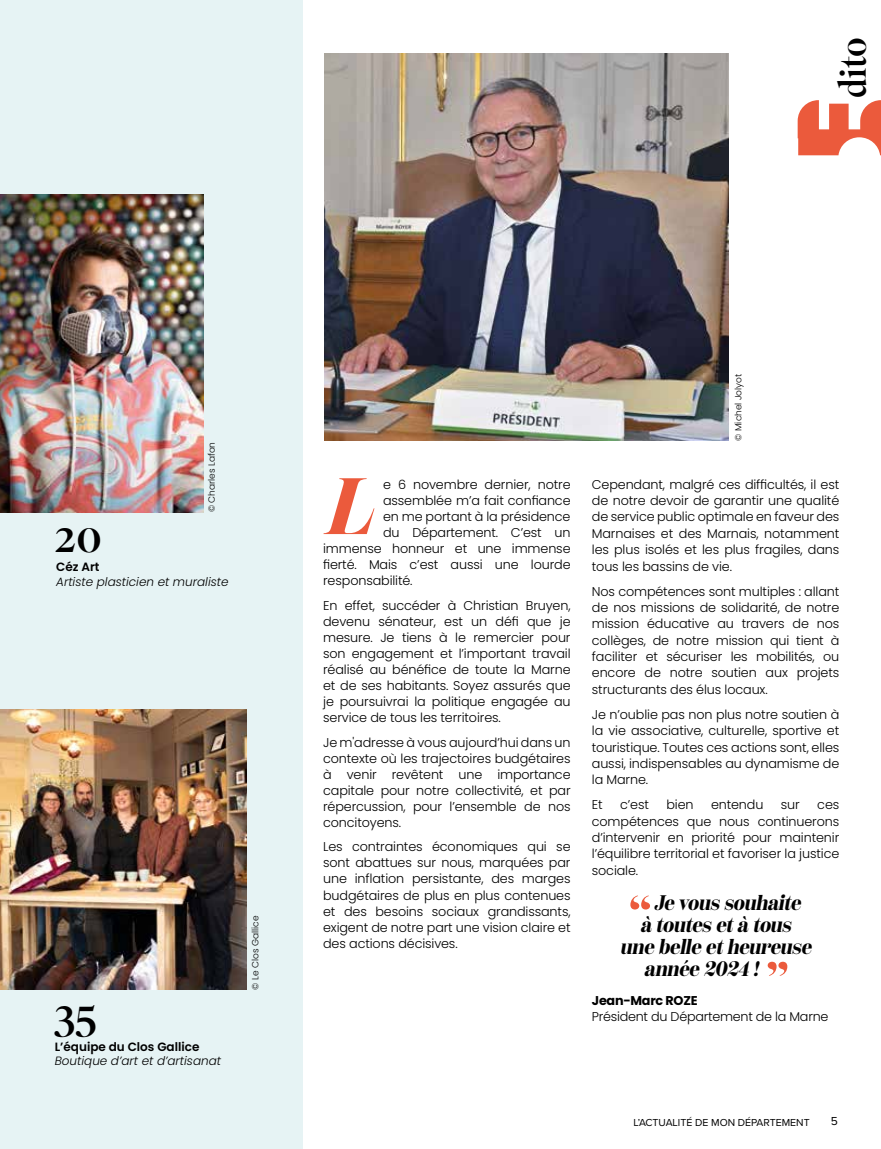
<style>
.page{position:relative;width:881px;height:1149px;background:#fff}
.page>*{position:absolute;margin:0;border:0;box-sizing:border-box;transform-origin:0 0}
.t1{font:79.65px "Scotch Display Cond Ft It";color:#eb5a3c}
.t2{font:45.45px "Superior Title";color:#000}
.t3{font:38.1px "Superior Title";color:#000}
.t4{font:italic 700 21px "Scotch Deck Cond";color:#000}
.t5{font:300 12.75px/16.4px "Poppins";letter-spacing:-.01em;color:#000;text-align:justify}
.t6{font:700 12.75px "Poppins";letter-spacing:-.02em;color:#000}
.t7{font:italic 300 12px "Poppins";color:#000}
.t8{font:600 12px "Poppins";color:#000}
.t9{font:12px "Proxima Nova";color:#000}
.t10{font:10.5px "Proxima Nova";color:#000}
.t11{font:300 9px "Poppins";color:#000}
</style>
<div class="page">
<div style="left:0;top:0;width:302px;height:1148px;background:#e6f3f4"></div>
<img style="left:0;top:194px;width:203px;height:318px">
<img style="left:0;top:709px;width:246px;height:280px">
<svg style="left:797px;top:100px;width:83px;height:55px"></svg>
<hr style="left:880px;top:100px;width:1px;height:55px;background:#eb5a3c">
<img style="left:324px;top:54px;width:404px;height:386px">
<svg style="left:630px;top:895px;width:19px;height:14px"></svg>
<svg style="left:767px;top:961px;width:20px;height:14px"></svg>
<h3 class="t3" style="left:829px;top:98px;width:62px;rotate:-90deg">dito</h3>
<p class="t11" style="left:206px;top:512px;width:72px;rotate:-90deg">© Charles Lafon</p>
<h2 class="t2" style="left:55px;top:508px;width:48px">20</h2>
<p class="t8" style="left:56px;top:560px;width:45px">Céz Art</p>
<p class="t7" style="left:56px;top:574px;width:174px">Artiste plasticien et muraliste</p>
<h2 class="t2" style="left:55px;top:986px;width:44px">35</h2>
<p class="t8" style="left:55px;top:1039px;width:146px">L’équipe du Clos Gallice</p>
<p class="t7" style="left:55px;top:1053px;width:168px">Boutique d’art et d’artisanat</p>
<p class="t11" style="left:250px;top:989px;width:75px;rotate:-90deg">© Le Clos Gallice</p>
<h1 class="t1" style="left:327px;top:460px;width:48px">L</h1>
<p class="t5" style="left:383px;top:476px;width:189px">e 6 novembre dernier, notre</p>
<p class="t5" style="left:383px;top:492px;width:189px">assemblée m’a fait confiance</p>
<p class="t5" style="left:383px;top:508px;width:189px">en me portant à la présidence</p>
<p class="t5" style="left:383px;top:524px;width:189px">du Département. C’est un</p>
<p class="t5" style="left:323px;top:540px;width:249px">immense honneur et une immense</p>
<p class="t5" style="left:323px;top:556px;width:249px">fierté. Mais c’est aussi une lourde</p>
<p class="t5" style="left:323px;top:572px;width:91px">responsabilité.</p>
<p class="t5" style="left:323px;top:597px;width:249px">En effet, succéder à Christian Bruyen, devenu sénateur, est un défi que je mesure. Je tiens à le remercier pour son engagement et l’important travail réalisé au bénéfice de toute la Marne et de ses habitants. Soyez assurés que je poursuivrai la politique engagée au service de tous les territoires.</p>
<p class="t5" style="left:323px;top:733px;width:249px">Je m'adresse à vous aujourd’hui dans un contexte où les trajectoires budgétaires à venir revêtent une importance capitale pour notre collectivité, et par répercussion, pour l’ensemble de nos concitoyens.</p>
<p class="t5" style="left:323px;top:838px;width:249px">Les contraintes économiques qui se sont abattues sur nous, marquées par une inflation persistante, des marges budgétaires de plus en plus contenues et des besoins sociaux grandissants, exigent de notre part une vision claire et des actions décisives.</p>
<p class="t11" style="left:732px;top:440px;width:68px;rotate:-90deg">© Michel Jolyot</p>
<p class="t5" style="left:591px;top:476px;width:249px">Cependant, malgré ces difficultés, il est de notre devoir de garantir une qualité de service public optimale en faveur des Marnaises et des Marnais, notamment les plus isolés et les plus fragiles, dans tous les bassins de vie.</p>
<p class="t5" style="left:591px;top:582px;width:249px">Nos compétences sont multiples : allant de nos missions de solidarité, de notre mission éducative au travers de nos collèges, de notre mission qui tient à faciliter et sécuriser les mobilités, ou encore de notre soutien aux projets structurants des élus locaux.</p>
<p class="t5" style="left:591px;top:706px;width:249px">Je n’oublie pas non plus notre soutien à la vie associative, culturelle, sportive et touristique. Toutes ces actions sont, elles aussi, indispensables au dynamisme de la Marne.</p>
<p class="t5" style="left:591px;top:796px;width:12px">Et</p>
<p class="t5" style="left:620px;top:796px;width:30px">c’est</p>
<p class="t5" style="left:666px;top:796px;width:29px">bien</p>
<p class="t5" style="left:710px;top:796px;width:54px">entendu</p>
<p class="t5" style="left:780px;top:796px;width:20px">sur</p>
<p class="t5" style="left:591px;top:796px;width:249px;text-indent:225px">ces compétences que nous continuerons d’intervenir en priorité pour maintenir l’équilibre territorial et favoriser la justice sociale.</p>
<h3 class="t4" style="left:654px;top:889px;width:152px">Je vous souhaite</h3>
<h3 class="t4" style="left:639px;top:911px;width:157px">à toutes età tous</h3>
<h3 class="t4" style="left:619px;top:933px;width:197px">une belle etheureuse</h3>
<h3 class="t4" style="left:643px;top:955px;width:121px">année 2024 !</h3>
<p class="t6" style="left:591px;top:992px;width:107px">Jean-Marc ROZE</p>
<p class="t5" style="left:591px;top:1008px;width:238px">Président du Département de la Marne</p>
<p class="t10" style="left:633px;top:1113px;width:177px">L’ACTUALITÉ DE MON DÉPARTEMENT</p>
<p class="t9" style="left:830px;top:1111px;width:9px">5</p>
</div>
